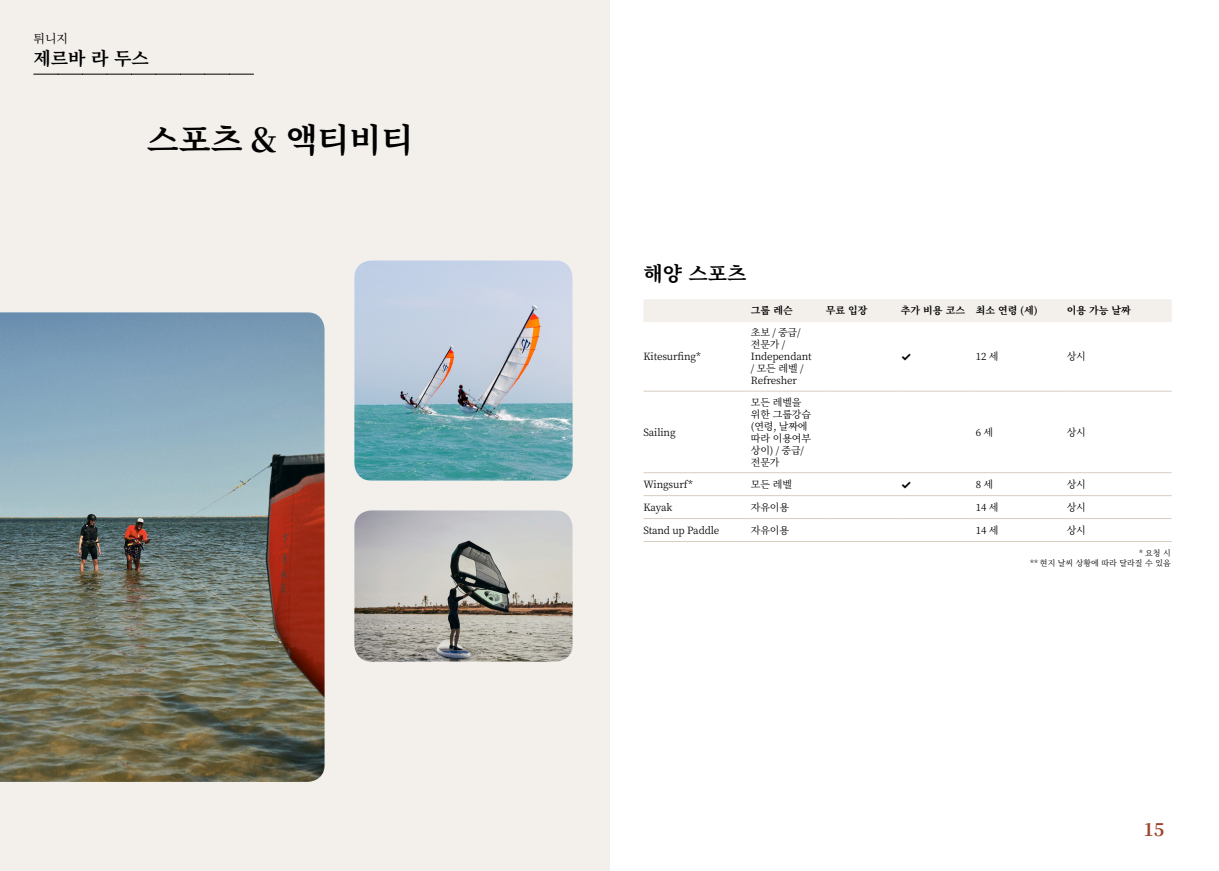
<style>
.page{position:relative;width:1219px;height:871px;background:#fff}
.page>*{position:absolute;margin:0;border:0;box-sizing:border-box;transform-origin:0 0}
.t1{font:700 33px "Noto Serif KR";color:#000}
.t2{font:700 20px "Noto Serif KR";color:#000}
.t3{font:700 18px "Noto Serif KR";color:#000}
.t4{font:700 18px "Noto Serif KR";color:#9d432c}
.t5{font:12px "Noto Serif KR";color:#000}
.t6{font:700 12px "Inter";color:#000}
.t7{font:10px/12px "Noto Serif KR";letter-spacing:-.015em;color:#000}
.t8{font:700 10px "Noto Serif KR";color:#000}
.t9{font:8px/9.6px "Noto Serif KR";color:#000;text-align:right}
</style>
<div class="page">
<div style="left:0;top:0;width:609px;height:870px;background:#f3f0ec"></div>
<img style="left:354px;top:260px;width:219px;height:220px">
<img style="left:0;top:312px;width:325px;height:469px">
<img style="left:354px;top:510px;width:219px;height:151px">
<svg style="left:34px;top:74px;width:220px;height:1px"></svg>
<div style="left:644px;top:299px;width:528px;height:23px;background:#f3f0ec"></div>
<hr style="left:643px;top:390px;width:108px;height:1px;background:#d7cdc1">
<hr style="left:751px;top:390px;width:75px;height:1px;background:#d7cdc1">
<hr style="left:826px;top:390px;width:75px;height:1px;background:#d7cdc1">
<hr style="left:901px;top:390px;width:75px;height:1px;background:#d7cdc1">
<hr style="left:976px;top:390px;width:91px;height:1px;background:#d7cdc1">
<hr style="left:1067px;top:390px;width:105px;height:1px;background:#d7cdc1">
<hr style="left:643px;top:472px;width:108px;height:1px;background:#d7cdc1">
<hr style="left:751px;top:472px;width:75px;height:1px;background:#d7cdc1">
<hr style="left:826px;top:472px;width:75px;height:1px;background:#d7cdc1">
<hr style="left:901px;top:472px;width:75px;height:1px;background:#d7cdc1">
<hr style="left:976px;top:472px;width:91px;height:1px;background:#d7cdc1">
<hr style="left:1067px;top:472px;width:105px;height:1px;background:#d7cdc1">
<hr style="left:643px;top:495px;width:108px;height:1px;background:#d7cdc1">
<hr style="left:751px;top:495px;width:75px;height:1px;background:#d7cdc1">
<hr style="left:826px;top:495px;width:75px;height:1px;background:#d7cdc1">
<hr style="left:901px;top:495px;width:75px;height:1px;background:#d7cdc1">
<hr style="left:976px;top:495px;width:91px;height:1px;background:#d7cdc1">
<hr style="left:1067px;top:495px;width:105px;height:1px;background:#d7cdc1">
<hr style="left:643px;top:518px;width:108px;height:1px;background:#d7cdc1">
<hr style="left:751px;top:518px;width:75px;height:1px;background:#d7cdc1">
<hr style="left:826px;top:518px;width:75px;height:1px;background:#d7cdc1">
<hr style="left:901px;top:518px;width:75px;height:1px;background:#d7cdc1">
<hr style="left:976px;top:518px;width:91px;height:1px;background:#d7cdc1">
<hr style="left:1067px;top:518px;width:105px;height:1px;background:#d7cdc1">
<hr style="left:643px;top:541px;width:108px;height:1px;background:#d7cdc1">
<hr style="left:751px;top:541px;width:75px;height:1px;background:#d7cdc1">
<hr style="left:826px;top:541px;width:75px;height:1px;background:#d7cdc1">
<hr style="left:901px;top:541px;width:75px;height:1px;background:#d7cdc1">
<hr style="left:976px;top:541px;width:91px;height:1px;background:#d7cdc1">
<hr style="left:1067px;top:541px;width:105px;height:1px;background:#d7cdc1">
<p class="t5" style="left:33px;top:32px;width:36px">튀니지</p>
<h3 class="t3" style="left:33px;top:48px;width:117px">제르바 라 두스</h3>
<h1 class="t1" style="left:147px;top:121px;width:268px">스포츠 &amp; 액티비티</h1>
<h2 class="t2" style="left:643px;top:262px;width:104px">해양 스포츠</h2>
<p class="t7" style="left:643px;top:350px;width:59px">Kitesurfing*</p>
<p class="t7" style="left:643px;top:426px;width:34px">Sailing</p>
<p class="t8" style="left:751px;top:305px;width:43px">그룹 레슨</p>
<p class="t8" style="left:826px;top:305px;width:43px">무료 입장</p>
<p class="t8" style="left:901px;top:305px;width:138px">추가 비용 코스 최소 연령 (세)</p>
<p class="t8" style="left:1067px;top:305px;width:66px">이용 가능 날짜</p>
<p class="t7" style="left:751px;top:326px;width:62px">초보 / 중급/ 전문가 /<br>Independant / 모든 레벨 /<br>Refresher</p>
<p class="t7" style="left:751px;top:396px;width:62px">모든 레벨을 위한 그룹강습 (연령, 날짜에 따라 이용여부 상이) / 중급/ 전문가</p>
<p class="t6" style="left:901px;top:347px;width:12px">✓</p>
<p class="t7" style="left:976px;top:350px;width:24px">12 세</p>
<p class="t7" style="left:1067px;top:350px;width:21px">상시</p>
<p class="t7" style="left:976px;top:426px;width:19px">6 세</p>
<p class="t7" style="left:1067px;top:426px;width:21px">상시</p>
<p class="t7" style="left:643px;top:478px;width:51px">Wingsurf*</p>
<p class="t7" style="left:751px;top:478px;width:43px">모든 레벨</p>
<p class="t6" style="left:901px;top:475px;width:12px">✓</p>
<p class="t7" style="left:976px;top:478px;width:19px">8 세</p>
<p class="t7" style="left:1067px;top:478px;width:21px">상시</p>
<p class="t7" style="left:643px;top:501px;width:30px">Kayak</p>
<p class="t7" style="left:751px;top:501px;width:40px">자유이용</p>
<p class="t7" style="left:976px;top:501px;width:24px">14 세</p>
<p class="t7" style="left:1067px;top:501px;width:21px">상시</p>
<p class="t7" style="left:643px;top:524px;width:77px">Stand up Paddle</p>
<p class="t7" style="left:751px;top:524px;width:40px">자유이용</p>
<p class="t7" style="left:976px;top:524px;width:24px">14 세</p>
<p class="t7" style="left:1067px;top:524px;width:21px">상시</p>
<p class="t9" style="left:1030px;top:548px;width:142px">* 요청 시<br>** 현지 날씨 상황에 따라 달라질 수 있음</p>
<h3 class="t4" style="left:1143px;top:818px;width:23px">15</h3>
</div>
